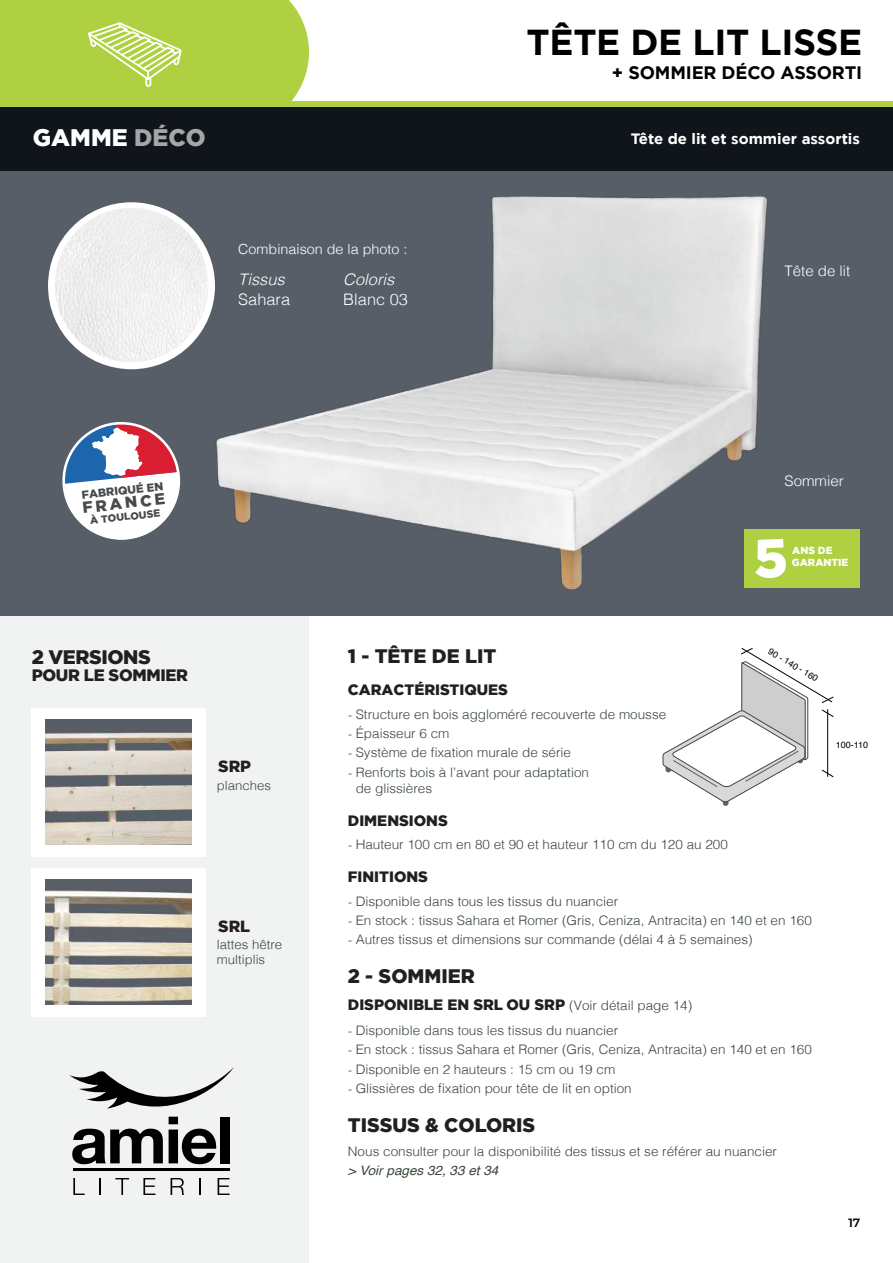
<style>
.page{position:relative;width:893px;height:1263px;background:#fff}
.page>*{position:absolute;margin:0;border:0;box-sizing:border-box;transform-origin:0 0}
.t1{font:700 36px "Gotham";letter-spacing:-.01em;color:#000001}
.t2{font:900 23.85px "Gotham";color:#fff}
.t3{font:900 19.5px "Gotham";color:#231f20}
.t4{font:900 19.5px "Gotham";letter-spacing:-.02em;color:#231f20}
.t5{font:700 18px "Gotham";letter-spacing:-.01em;color:#000001}
.t6{font:900 16.5px "Gotham";letter-spacing:-.02em;color:#231f20}
.t7{font:900 16.05px "Gotham";color:#231f20}
.t8{font:italic 300 15.9px "Helvetica";color:#fff}
.t9{font:300 15.9px "Helvetica";color:#fff}
.t10{font:900 15.9px "Gotham";color:#484b4d}
.t11{font:900 15px "Gotham";color:#231f20}
.t12{font:700 15px "Gotham";color:#fff}
.t13{font:300 14.55px "Helvetica";color:#fff}
.t14{font:300 13.95px "Helvetica";color:#fff}
.t15{font:300 13.05px/16.5px "Helvetica";color:#3a483a}
.t16{font:italic 13.05px "Helvetica";color:#3a483a}
.t17{font:300 12.75px/14.7px "Helvetica";color:#3a483a}
.t18{font:500 12px "Montserrat";color:#000001}
.t19{font:900 11.4px "Gotham";color:#484b4d}
.t20{font:900 10.2px "Gotham";color:#fff}
.t21{font:900 10.2px "Gotham";color:#484b4d}
.t22{font:9px "Helvetica";color:#000}
.s1{color:#a4a7a7}
.s2{font-family:"Minion Pro";font-weight:400}
.s3{font-family:"Helvetica";font-weight:300;font-size:13.05px;color:#3a483a}
</style>
<div class="page">
<div style="left:0;top:0;width:194px;height:106px;background:#afd141"></div>
<div style="left:0;top:104px;width:893px;height:511px;background:#575e67"></div>
<div style="left:0;top:615px;width:309px;height:648px;background:#f1f2f2"></div>
<hr style="left:73px;top:1167px;width:156px;height:3px;background:#000">
<svg style="left:73px;top:1178px;width:12px;height:17px"></svg>
<svg style="left:99px;top:1178px;width:2px;height:17px"></svg>
<svg style="left:115px;top:1178px;width:14px;height:17px"></svg>
<svg style="left:143px;top:1178px;width:12px;height:17px"></svg>
<svg style="left:171px;top:1178px;width:13px;height:17px"></svg>
<svg style="left:200px;top:1178px;width:1px;height:17px"></svg>
<svg style="left:218px;top:1178px;width:12px;height:17px"></svg>
<svg style="left:69px;top:1067px;width:165px;height:97px"></svg>
<svg style="left:88px;top:0;width:221px;height:101px"></svg>
<svg style="left:663px;top:648px;width:171px;height:158px"></svg>
<img style="left:168px;top:196px;width:629px;height:394px">
<div style="left:48px;top:202px;width:167px;height:167px;background:#fff;border-radius:50%"></div>
<img style="left:55px;top:208px;width:153px;height:154px;border-radius:77px">
<svg style="left:62px;top:417px;width:120px;height:127px"></svg>
<div style="left:744px;top:529px;width:116px;height:58px;background:#afd141"></div>
<div style="left:32px;top:708px;width:174px;height:149px;background:#fff"></div>
<div style="left:32px;top:868px;width:174px;height:148px;background:#fff"></div>
<img style="left:45px;top:880px;width:147px;height:124px">
<img style="left:45px;top:720px;width:147px;height:124px">
<div style="left:0;top:107px;width:893px;height:64px;background:#0f151b"></div>
<div style="left:0;top:101px;width:893px;height:6px;background:#afd141"></div>
<h1 class="t1" style="left:527px;top:21px;width:337px">TÊTE DE LIT LISSE</h1>
<h3 class="t5" style="left:612px;top:62px;width:252px">+ SOMMIER DÉCO ASSORTI</h3>
<h2 class="t2" style="left:33px;top:121px;width:174px">GAMME <span class="s1">DÉCO</span></h2>
<p class="t12" style="left:631px;top:130px;width:231px">Tête de lit et sommier assortis</p>
<p class="t14" style="left:238px;top:237px;width:171px">Combinaison de la photo :</p>
<p class="t8" style="left:238px;top:266px;width:48px">Tissus</p>
<p class="t9" style="left:238px;top:285px;width:53px">Sahara</p>
<p class="t8" style="left:343px;top:266px;width:53px">Coloris</p>
<p class="t9" style="left:343px;top:286px;width:66px">Blanc 03</p>
<p class="t13" style="left:784px;top:258px;width:67px">Tête de lit</p>
<p class="t19" style="left:81px;top:487px;width:84px;rotate:-6deg">FABRIQUÉ EN</p>
<p class="t10" style="left:81px;top:496px;width:85px;rotate:-6deg">FRANCE</p>
<p class="t21" style="left:89px;top:513px;width:72px;rotate:-6deg">À TOULOUSE</p>
<h3 class="t4" style="left:32px;top:643px;width:121px">2 VERSIONS</h3>
<p class="t6" style="left:32px;top:664px;width:158px">POUR LE SOMMIER</p>
<p class="t7" style="left:218px;top:755px;width:34px">SRP</p>
<p class="t17" style="left:217px;top:777px;width:56px">planches</p>
<p class="t7" style="left:218px;top:915px;width:34px">SRL</p>
<p class="t17" style="left:217px;top:936px;width:67px">lattes hêtre multiplis</p>
<p class="t13" style="left:784px;top:468px;width:61px">Sommier</p>
<p class="t20" style="left:792px;top:543px;width:42px">ANS DE</p>
<p class="t20" style="left:792px;top:556px;width:58px">GARANTIE</p>
<h3 class="t3" style="left:348px;top:642px;width:150px">1 - TÊTE DE LIT</h3>
<p class="t11" style="left:348px;top:679px;width:162px">CARACTÉRISTIQUES</p>
<p class="t15" style="left:348px;top:705px;width:320px"><span class="s2">-</span> Structure en bois aggloméré recouverte de mousse</p>
<p class="t15" style="left:348px;top:724px;width:103px"><span class="s2">-</span> Épaisseur 6 cm</p>
<p class="t15" style="left:348px;top:743px;width:225px"><span class="s2">-</span> Système de fixation murale de série</p>
<p class="t15" style="left:356px;top:763px;width:235px;text-indent:-8px"><span class="s2">-</span> Renforts bois à l’avant pour adaptation de glissières</p>
<p class="t11" style="left:348px;top:810px;width:101px">DIMENSIONS</p>
<p class="t15" style="left:348px;top:836px;width:382px"><span class="s2">-</span> Hauteur 100 cm en 80 et 90 et hauteur 110 cm du 120 au 200</p>
<p class="t11" style="left:348px;top:866px;width:82px">FINITIONS</p>
<p class="t15" style="left:348px;top:892px;width:272px"><span class="s2">-</span> Disponible dans tous les tissus du nuancier</p>
<p class="t15" style="left:348px;top:911px;width:465px"><span class="s2">-</span> En stock : tissus Sahara et Romer (Gris, Ceniza, Antracita) en 140 et en 160</p>
<p class="t15" style="left:348px;top:930px;width:406px"><span class="s2">-</span> Autres tissus et dimensions sur commande (délai 4 à 5 semaines)</p>
<h3 class="t3" style="left:348px;top:962px;width:128px">2 - SOMMIER</h3>
<p class="t11" style="left:348px;top:994px;width:346px">DISPONIBLE EN SRL OU SRP <span class="s3">(Voir détail page 14)</span></p>
<p class="t15" style="left:348px;top:1021px;width:272px"><span class="s2">-</span> Disponible dans tous les tissus du nuancier</p>
<p class="t15" style="left:348px;top:1040px;width:465px"><span class="s2">-</span> En stock : tissus Sahara et Romer (Gris, Ceniza, Antracita) en 140 et en 160</p>
<p class="t15" style="left:348px;top:1060px;width:269px"><span class="s2">-</span> Disponible en 2 hauteurs : 15 cm ou 19 cm</p>
<p class="t15" style="left:348px;top:1079px;width:285px"><span class="s2">-</span> Glissières de fixation pour tête de lit en option</p>
<h3 class="t3" style="left:348px;top:1111px;width:189px">TISSUS &amp; COLORIS</h3>
<p class="t22" style="left:773px;top:644px;width:58px;rotate:31deg">90 - 140 - 160</p>
<p class="t15" style="left:348px;top:1142px;width:431px">Nous consulter pour la disponibilité des tissus et se référer au nuancier</p>
<p class="t16" style="left:348px;top:1160px;width:152px">&gt; Voir pages 32, 33 et 34</p>
<p class="t22" style="left:836px;top:737px;width:34px">100-110</p>
<p class="t18" style="left:848px;top:1213px;width:13px">17</p>
</div>
